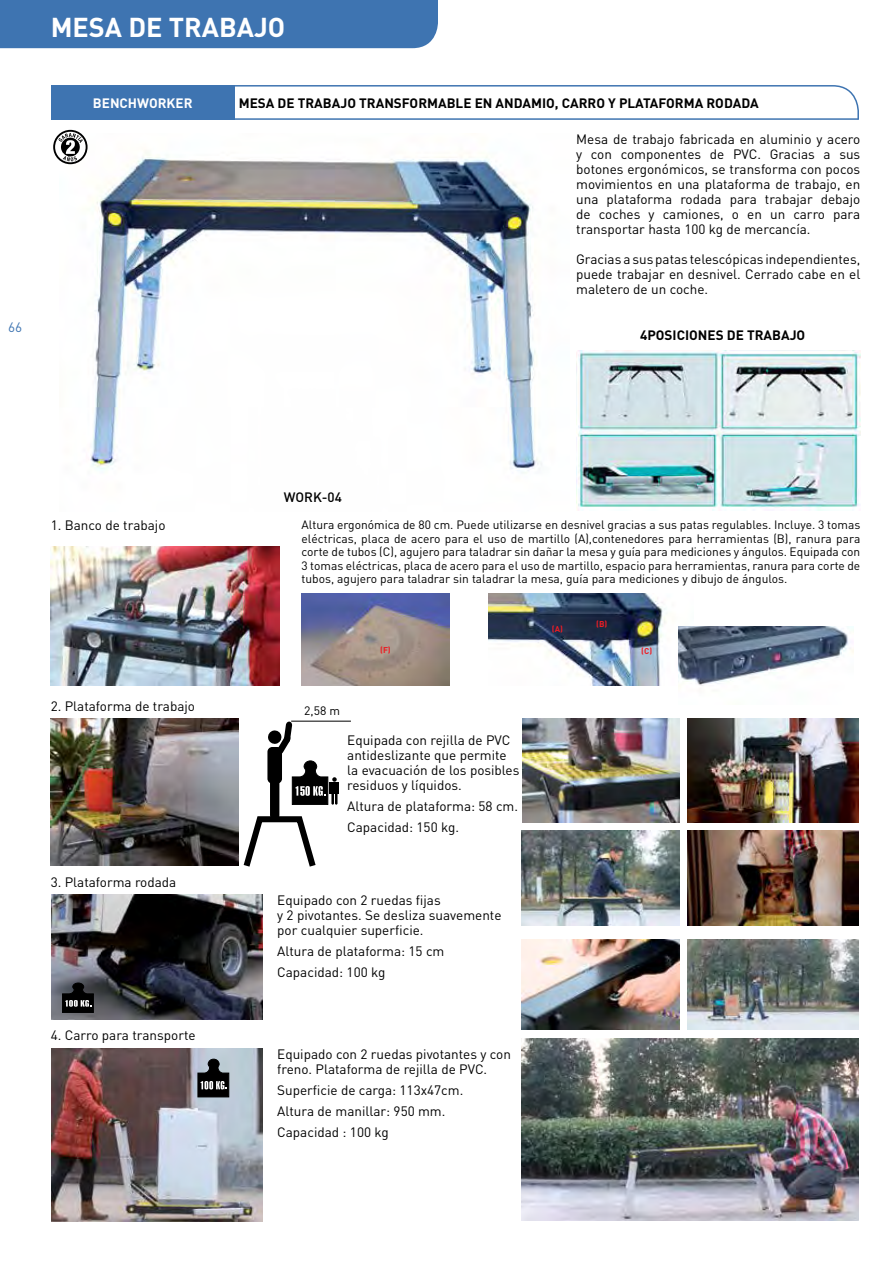
<style>
.page{position:relative;width:893px;height:1263px;background:#fff}
.page>*{position:absolute;margin:0;border:0;box-sizing:border-box;transform-origin:0 0}
.t1{font:700 27px "DIN";color:#fff}
.t2{font:13.5px/15px "DIN";color:#000}
.t3{font:700 13.5px "DIN";color:#000}
.t4{font:700 13.5px "DIN";color:#fff}
.t5{font:500 13.5px "DIN";color:#000}
.t6{font:13.5px "DIN";color:#3e74b1}
.t7{font:12.15px "DIN";color:#000}
.t8{font:12px/13.5px "DIN";color:#000;text-align:justify}
.t9{font:700 8.4px "DIN";color:#ed1d24}
</style>
<div class="page">
<div style="left:0;top:0;width:438px;height:48px;background:#3e74b1"></div>
<img style="left:576px;top:351px;width:284px;height:159px">
<img style="left:60px;top:135px;width:482px;height:338px">
<div style="left:53px;top:130px;width:35px;height:34px;border:4px solid #000;border-radius:50%"></div>
<div style="left:55px;top:132px;width:31px;height:30px;background:#fff;border-radius:50%"></div>
<svg style="left:59px;top:133px;width:24px;height:28px"></svg>
<svg style="left:51px;top:85px;width:808px;height:35px"></svg>
<img style="left:51px;top:894px;width:211px;height:126px">
<svg style="left:62px;top:982px;width:32px;height:31px"></svg>
<img style="left:51px;top:1048px;width:211px;height:173px">
<svg style="left:198px;top:1059px;width:31px;height:38px"></svg>
<img style="left:51px;top:718px;width:187px;height:147px">
<div style="left:330px;top:782px;width:9px;height:12px;background:#000"></div>
<svg style="left:243px;top:813px;width:73px;height:54px"></svg>
<div style="left:270px;top:748px;width:9px;height:72px;background:#000;border-radius:5px"></div>
<svg style="left:267px;top:721px;width:70px;height:84px"></svg>
<hr style="left:291px;top:721px;width:60px;height:1px;background:#000">
<img style="left:489px;top:593px;width:177px;height:93px">
<img style="left:678px;top:626px;width:176px;height:61px">
<img style="left:302px;top:593px;width:148px;height:93px">
<img style="left:51px;top:546px;width:229px;height:140px">
<img style="left:523px;top:718px;width:156px;height:105px">
<img style="left:521px;top:830px;width:158px;height:96px">
<img style="left:521px;top:939px;width:158px;height:90px">
<img style="left:688px;top:830px;width:171px;height:96px">
<img style="left:688px;top:718px;width:171px;height:105px">
<img style="left:688px;top:939px;width:171px;height:90px">
<img style="left:521px;top:1039px;width:338px;height:181px">
<p class="t6" style="left:8px;top:319px;width:16px">66</p>
<h1 class="t1" style="left:51px;top:9px;width:236px">MESA DE TRABAJO</h1>
<p class="t4" style="left:93px;top:94px;width:101px">BENCHWORKER</p>
<p class="t3" style="left:239px;top:94px;width:521px">MESA DE TRABAJO TRANSFORMABLE EN ANDAMIO, CARRO Y PLATAFORMA RODADA</p>
<p class="t2" style="left:576px;top:131px;width:286px;text-align:justify">Mesa de trabajo fabricada en aluminio y acero y con componentes de PVC. Gracias a sus botones ergonómicos, se transforma con pocos movimientos en una plataforma de trabajo, en una plataforma rodada para trabajar debajo de coches y camiones, o en un carro para transportar hasta 100 kg de mercancía.</p>
<p class="t2" style="left:576px;top:251px;width:286px;text-align:justify">Gracias a sus patas telescópicas independientes, puede trabajar en desnivel. Cerrado cabe en el maletero de un coche.</p>
<p class="t3" style="left:640px;top:327px;width:167px">4POSICIONES DE TRABAJO</p>
<p class="t5" style="left:284px;top:489px;width:60px">WORK-04</p>
<p class="t2" style="left:51px;top:518px;width:116px">1. Banco de trabajo</p>
<p class="t8" style="left:302px;top:518px;width:560px">Altura ergonómica de 80 cm. Puede utilizarse en desnivel gracias a sus patas regulables. Incluye. 3 tomas eléctricas, placa de acero para el uso de martillo (A),contenedores para herramientas (B), ranura para corte de tubos (C), agujero para taladrar sin dañar la mesa y guía para mediciones y ángulos. Equipada con 3 tomas eléctricas, placa de acero para el uso de martillo, espacio para herramientas, ranura para corte de tubos, agujero para taladrar sin taladrar la mesa, guía para mediciones y dibujo de ángulos.</p>
<p class="t9" style="left:552px;top:623px;width:13px">(A)</p>
<p class="t9" style="left:596px;top:618px;width:13px">(B)</p>
<p class="t9" style="left:380px;top:645px;width:12px">(F)</p>
<p class="t9" style="left:641px;top:646px;width:12px">(C)</p>
<p class="t2" style="left:51px;top:698px;width:146px">2. Plataforma de trabajo</p>
<p class="t7" style="left:304px;top:703px;width:37px">2,58 m</p>
<p class="t2" style="left:347px;top:732px;width:174px">Equipada con rejilla de PVC antideslizante que permite la evacuación de los posibles residuos y líquidos.</p>
<p class="t2" style="left:347px;top:795px;width:172px;line-height:21px">Altura de plataforma: 58 cm.<br>Capacidad: 150 kg.</p>
<p class="t2" style="left:51px;top:874px;width:127px">3. Plataforma rodada</p>
<p class="t2" style="left:51px;top:1028px;width:146px">4. Carro para transporte</p>
<p class="t2" style="left:277px;top:892px;width:226px">Equipado con 2 ruedas fijas<br>y 2 pivotantes. Se desliza suavemente por cualquier superficie.</p>
<p class="t2" style="left:277px;top:940px;width:169px;line-height:21px">Altura de plataforma: 15 cm<br>Capacidad: 100 kg</p>
<p class="t2" style="left:277px;top:1046px;width:235px">Equipado con 2 ruedas pivotantes y con freno. Plataforma de rejilla de PVC.</p>
<p class="t2" style="left:277px;top:1079px;width:188px;line-height:21px">Superficie de carga: 113x47cm.<br>Altura de manillar: 950 mm.<br>Capacidad : 100 kg</p>
</div>
